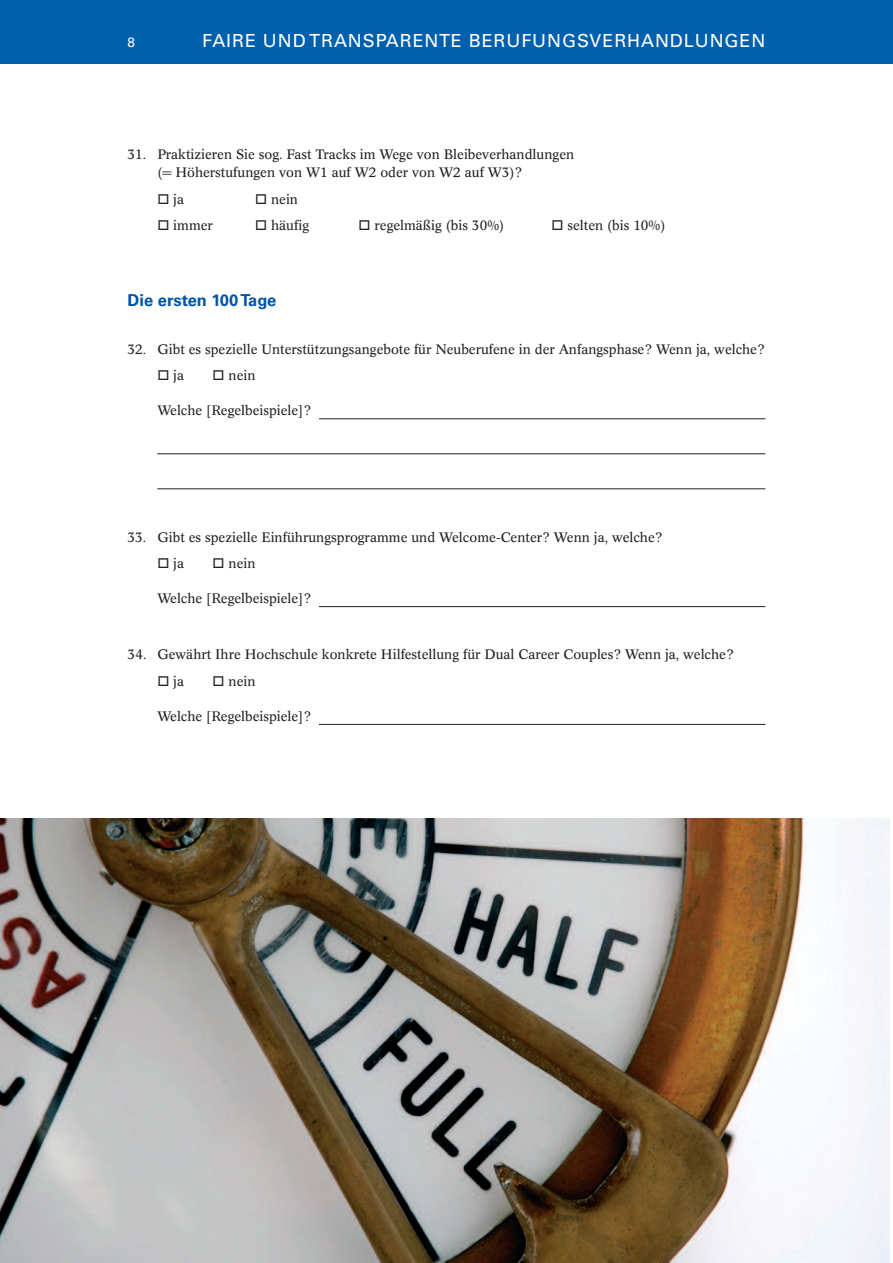
<style>
.page{position:relative;width:893px;height:1263px;background:#fff}
.page>*{position:absolute;margin:0;border:0;box-sizing:border-box;transform-origin:0 0}
.t1{font:18px "Univers LT";letter-spacing:.05em;color:#fff}
.t2{font:700 16.5px "Univers LT";color:#0154a6}
.t3{font:13.5px/18px "Concorde BE";color:#231f20}
.t4{font:13.5px "Univers LT";color:#fff}
</style>
<div class="page">
<div style="left:0;top:0;width:893px;height:64px;background:#0160ae"></div>
<hr style="left:319px;top:418px;width:446px;height:1px;background:#231f20">
<hr style="left:157px;top:453px;width:608px;height:1px;background:#231f20">
<hr style="left:157px;top:488px;width:608px;height:1px;background:#231f20">
<hr style="left:319px;top:606px;width:446px;height:1px;background:#231f20">
<hr style="left:319px;top:724px;width:446px;height:1px;background:#231f20">
<img style="left:0;top:818px;width:890px;height:445px">
<p class="t4" style="left:128px;top:37px;width:9px">8</p>
<h1 class="t1" style="left:202px;top:34px;width:565px">FAIRE UND TRANSPARENTE BERUFUNGSVERHANDLUNGEN</h1>
<p class="t3" style="left:157px;top:146px;width:418px;text-indent:-30px">31. Praktizieren Sie sog. Fast Tracks im Wege von Bleibeverhandlungen (= Höherstufungen von W1 auf W2 oder von W2 auf W3)?</p>
<p class="t3" style="left:157px;top:191px;width:28px">□ ja</p>
<p class="t3" style="left:255px;top:191px;width:44px">□ nein</p>
<p class="t3" style="left:157px;top:217px;width:57px">□ immer</p>
<p class="t3" style="left:255px;top:217px;width:55px">□ häufig</p>
<p class="t3" style="left:359px;top:217px;width:147px">□ regelmäßig (bis 30%)</p>
<p class="t3" style="left:551px;top:217px;width:115px">□ selten (bis 10%)</p>
<p class="t2" style="left:128px;top:294px;width:150px">Die ersten 100Tage</p>
<p class="t3" style="left:128px;top:341px;width:639px">32. Gibt es spezielle Unterstützungsangebote für Neuberufene in der Anfangsphase? Wenn ja, welche?</p>
<p class="t3" style="left:157px;top:368px;width:28px">□ ja</p>
<p class="t3" style="left:213px;top:368px;width:44px">□ nein</p>
<p class="t3" style="left:157px;top:403px;width:155px">Welche [Regelbeispiele]?</p>
<p class="t3" style="left:128px;top:529px;width:537px">33. Gibt es spezielle Einführungsprogramme und Welcome-Center? Wenn ja, welche?</p>
<p class="t3" style="left:157px;top:555px;width:28px">□ ja</p>
<p class="t3" style="left:213px;top:555px;width:44px">□ nein</p>
<p class="t3" style="left:157px;top:590px;width:155px">Welche [Regelbeispiele]?</p>
<p class="t3" style="left:128px;top:647px;width:608px">34. Gewährt Ihre Hochschule konkrete Hilfestellung für Dual Career Couples? Wenn ja, welche?</p>
<p class="t3" style="left:157px;top:673px;width:28px">□ ja</p>
<p class="t3" style="left:213px;top:673px;width:44px">□ nein</p>
<p class="t3" style="left:157px;top:708px;width:155px">Welche [Regelbeispiele]?</p>
</div>
